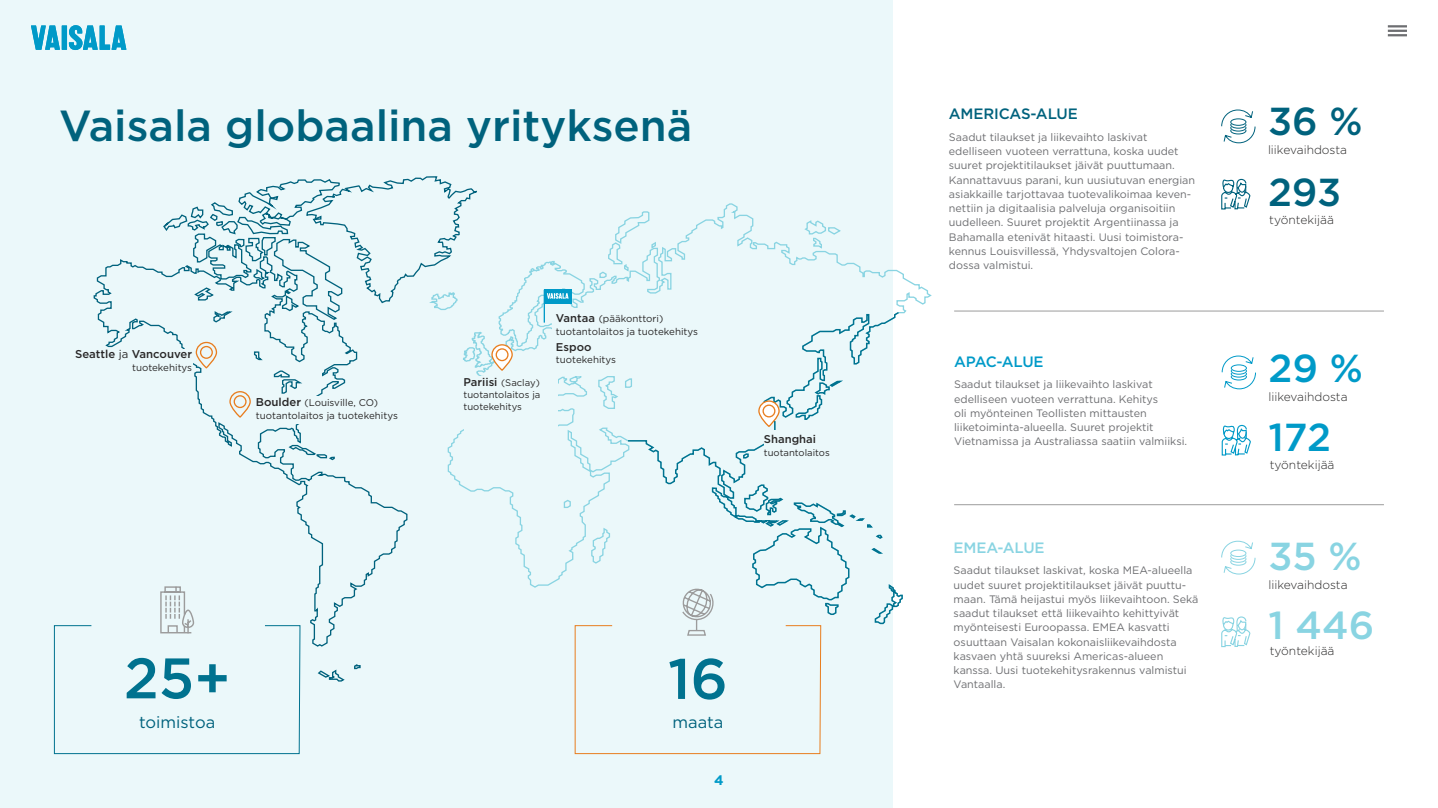
<style>
.page{position:relative;width:1438px;height:808px;background:#fff}
.page>*{position:absolute;margin:0;border:0;box-sizing:border-box;transform-origin:0 0}
.t1{font:500 57px "Gotham";color:#00728f}
.t2{font:500 43.5px "Gotham";color:#00627d}
.t3{font:500 39px "Gotham";color:#89d4e2}
.t4{font:500 39px "Gotham";color:#00627d}
.t5{font:500 39px "Gotham";color:#009ac8}
.t6{font:16.5px "Gotham";color:#00627d}
.t7{font:500 15px "Gotham";letter-spacing:-.01em;color:#00627d}
.t8{font:500 15px "Gotham";letter-spacing:-.02em;color:#009ac8}
.t9{font:500 15px "Gotham";letter-spacing:-.01em;color:#89d4e2}
.t10{font:700 13.8px "Gotham";color:#009ac8}
.t11{font:300 12px "Gotham";color:#282727}
.t12{font:500 11.4px "Gotham";color:#282727}
.t13{font:500 11.25px "Gotham";color:#282727}
.t14{font:10.8px/14.2px "Gotham";color:#6d6e71}
.t15{font:9.75px/12.9px "Gotham";color:#282727}
.t16{font:9.45px/12px "Gotham";color:#282727;text-align:justify}
.s1{font-weight:400}
.s2{font-weight:500;font-size:11.4px}
.s3{font-weight:500;font-size:11.25px}
</style>
<div class="page">
<div style="left:0;top:0;width:1437px;height:808px;background:#ebf8fa"></div>
<div style="left:893px;top:0;width:544px;height:808px;background:#fff"></div>
<svg style="left:317px;top:664px;width:44px;height:18px"></svg>
<svg style="left:163px;top:176px;width:314px;height:101px"></svg>
<svg style="left:93px;top:256px;width:315px;height:391px"></svg>
<svg style="left:426px;top:203px;width:506px;height:385px"></svg>
<svg style="left:626px;top:311px;width:277px;height:314px"></svg>
<hr style="left:543px;top:290px;width:2px;height:33px;background:#009ac8">
<div style="left:544px;top:289px;width:28px;height:14px;background:#009ac8"></div>
<svg style="left:547px;top:293px;width:21px;height:6px"></svg>
<svg style="left:229px;top:390px;width:22px;height:27px"></svg>
<svg style="left:490px;top:343px;width:23px;height:28px"></svg>
<svg style="left:757px;top:400px;width:23px;height:27px"></svg>
<div style="left:552px;top:312px;width:193px;height:63px;background:#ebf8fa"></div>
<div style="left:463px;top:376px;width:94px;height:59px;background:#ebf8fa"></div>
<div style="left:763px;top:430px;width:88px;height:49px;background:#ebf8fa"></div>
<div style="left:256px;top:397px;width:166px;height:27px;background:#ebf8fa"></div>
<hr style="left:954px;top:311px;width:429px;height:1px;background:#9c9c9c">
<hr style="left:954px;top:504px;width:429px;height:1px;background:#9c9c9c">
<svg style="left:54px;top:585px;width:247px;height:169px"></svg>
<svg style="left:574px;top:587px;width:247px;height:167px"></svg>
<svg style="left:1221px;top:109px;width:34px;height:35px"></svg>
<svg style="left:1221px;top:178px;width:29px;height:32px"></svg>
<svg style="left:1221px;top:355px;width:35px;height:35px"></svg>
<svg style="left:1221px;top:424px;width:30px;height:32px"></svg>
<svg style="left:1221px;top:616px;width:29px;height:32px"></svg>
<svg style="left:1221px;top:540px;width:34px;height:35px"></svg>
<svg style="left:31px;top:25px;width:95px;height:25px"></svg>
<svg style="left:1387px;top:25px;width:19px;height:11px"></svg>
<svg style="left:195px;top:341px;width:23px;height:27px"></svg>
<div style="left:26px;top:349px;width:166px;height:27px;background:#ebf8fa"></div>
<h2 class="t2" style="left:59px;top:97px;width:634px">Vaisala globaalina yrityksenä</h2>
<h3 class="t7" style="left:948px;top:104px;width:130px">AMERICAS-ALUE</h3>
<p class="t14" style="left:948px;top:130px;width:248px">Saadut tilaukset ja liikevaihto laskivat edelliseen vuoteen verrattuna, koska uudet suuret projektitilaukset jäivät puuttumaan.<br>Kannattavuus parani, kun uusiutuvan energian asiakkaille tarjottavaa tuotevalikoimaa keven&shy;nettiin ja digitaalisia palveluja organisoitiin uudelleen. Suuret projektit Argentiinassa ja Bahamalla etenivät hitaasti. Uusi toimistora&shy;kennus Louisvillessä, Yhdysvaltojen Colora&shy;dossa valmistui.</p>
<p class="t12" style="left:75px;top:347px;width:118px">Seattle <span class="s1">ja</span> Vancouver</p>
<p class="t15" style="left:132px;top:361px;width:61px">tuotekehitys</p>
<p class="t15" style="left:256px;top:396px;width:143px"><span class="s2">Boulder</span> (Louisville, CO) tuotantolaitos ja tuotekehitys</p>
<p class="t16" style="left:463px;top:376px;width:78px"><span class="s3">Pariisi</span> (Saclay) tuotantolaitos ja tuotekehitys</p>
<p class="t15" style="left:556px;top:312px;width:143px"><span class="s3">Vantaa</span> (pääkonttori) tuotantolaitos ja tuotekehitys</p>
<p class="t13" style="left:556px;top:339px;width:37px">Espoo</p>
<p class="t15" style="left:556px;top:353px;width:61px">tuotekehitys</p>
<p class="t13" style="left:763px;top:432px;width:54px">Shanghai</p>
<p class="t16" style="left:763px;top:447px;width:67px">tuotantolaitos</p>
<h1 class="t1" style="left:124px;top:641px;width:108px">25+</h1>
<h3 class="t6" style="left:139px;top:712px;width:78px">toimistoa</h3>
<h1 class="t1" style="left:668px;top:641px;width:61px">16</h1>
<h3 class="t6" style="left:672px;top:712px;width:52px">maata</h3>
<p class="t10" style="left:714px;top:771px;width:11px">4</p>
<h3 class="t8" style="left:954px;top:352px;width:91px">APAC-ALUE</h3>
<p class="t14" style="left:954px;top:377px;width:235px">Saadut tilaukset ja liikevaihto laskivat edelliseen vuoteen verrattuna. Kehitys<br>oli myönteinen Teollisten mittausten liiketoiminta-alueella. Suuret projektit Vietnamissa ja Australiassa saatiin valmiiksi.</p>
<h3 class="t9" style="left:953px;top:538px;width:92px">EMEA-ALUE</h3>
<p class="t14" style="left:953px;top:563px;width:246px">Saadut tilaukset laskivat, koska MEA-alueella uudet suuret projektitilaukset jäivät puuttu&shy;maan. Tämä heijastui myös liikevaihtoon. Sekä saadut tilaukset että liikevaihto kehittyivät myönteisesti Euroopassa. EMEA kasvatti osuuttaan Vaisalan kokonaisliikevaihdosta kasvaen yhtä suureksi Americas-alueen kanssa. Uusi tuotekehitysrakennus valmistui Vantaalla.</p>
<h3 class="t4" style="left:1267px;top:96px;width:96px">36 %</h3>
<p class="t11" style="left:1267px;top:142px;width:81px">liikevaihdosta</p>
<h3 class="t4" style="left:1267px;top:167px;width:75px">293</h3>
<p class="t11" style="left:1269px;top:212px;width:66px">työntekijää</p>
<h3 class="t5" style="left:1268px;top:343px;width:96px">29 %</h3>
<p class="t11" style="left:1268px;top:389px;width:81px">liikevaihdosta</p>
<h3 class="t5" style="left:1268px;top:411px;width:64px">172</h3>
<p class="t11" style="left:1269px;top:457px;width:66px">työntekijää</p>
<h3 class="t3" style="left:1268px;top:531px;width:95px">35 %</h3>
<p class="t11" style="left:1268px;top:578px;width:81px">liikevaihdosta</p>
<h3 class="t3" style="left:1268px;top:600px;width:107px">1 446</h3>
<p class="t11" style="left:1269px;top:643px;width:66px">työntekijää</p>
</div>
